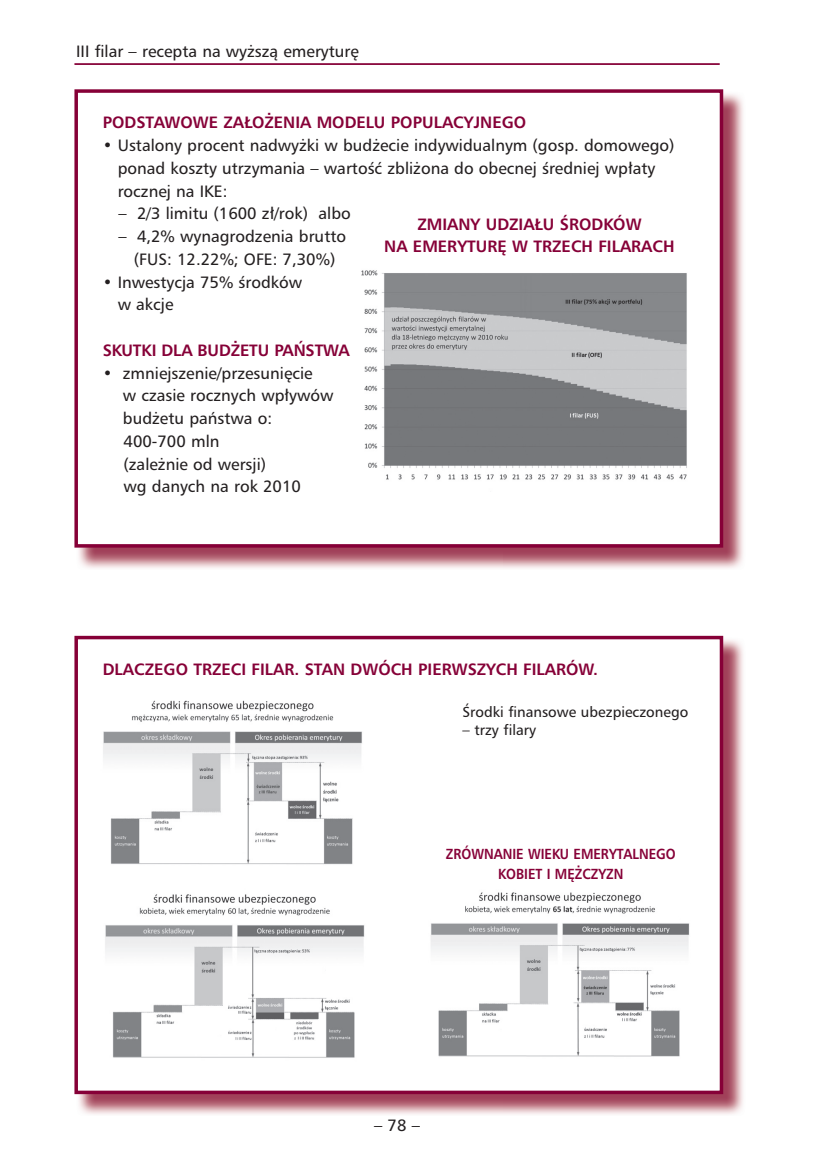
<style>
.page{position:relative;width:819px;height:1166px;background:#fff}
.page>*{position:absolute;margin:0;border:0;box-sizing:border-box;transform-origin:0 0}
.t1{font:15.75px/22.8px "Humnst 777 PL";color:#231f20}
.t2{font:700 15.75px/22.8px "Humnst 777 PL";color:#860037;text-align:center}
.t3{font:700 14px/19.2px "Humnst 777 PL";color:#860037;text-align:center;scale:.9 1}
.t4{font:14px "Humnst 777 PL";color:#231f20}
</style>
<div class="page">
<hr style="left:74px;top:63px;width:645px;height:2px;background:#860037">
<img style="left:78px;top:91px;width:665px;height:477px">
<div style="left:76px;top:91px;width:645px;height:455px;background:#fff"></div>
<div style="left:74px;top:89px;width:649px;height:459px;border:4px solid #860037"></div>
<img style="left:76px;top:638px;width:667px;height:476px">
<div style="left:76px;top:637px;width:645px;height:455px;background:#fff"></div>
<div style="left:74px;top:636px;width:649px;height:458px;border:4px solid #860037"></div>
<img style="left:361px;top:270px;width:326px;height:210px">
<img style="left:103px;top:700px;width:259px;height:165px">
<img style="left:105px;top:894px;width:260px;height:164px">
<img style="left:431px;top:892px;width:259px;height:165px">
<p class="t1" style="left:76px;top:42px;width:284px">III filar – recepta na wyższą emeryturę</p>
<p class="t2" style="left:103px;top:112px;width:425px">PODSTAWOWE ZAŁOŻENIA MODELU POPULACYJNEGO</p>
<p class="t1" style="left:118px;top:135px;width:558px;text-indent:-15px">• Ustalony procent nadwyżki w budżecie indywidualnym (gosp. domowego) ponad koszty utrzymania – wartość zbliżona do obecnej średniej wpłaty rocznej na IKE:</p>
<p class="t1" style="left:118px;top:203px;width:234px">– 2/3 limitu (1600 zł/rok) albo</p>
<p class="t1" style="left:118px;top:226px;width:229px;text-align:center">– 4,2% wynagrodzenia brutto (FUS: 12.22%; OFE: 7,30%)</p>
<p class="t1" style="left:118px;top:272px;width:186px;text-indent:-15px">• Inwestycja 75% środków w akcje</p>
<p class="t2" style="left:103px;top:340px;width:248px">SKUTKI DLA BUDŻETU PAŃSTWA</p>
<p class="t1" style="left:123px;top:363px;width:212px;text-indent:-20px">• zmniejszenie/przesunięcie<br>w czasie rocznych wpływów budżetu państwa o:<br>400-700 mln<br>(zależnie od wersji)<br>wg danych na rok 2010</p>
<p class="t2" style="left:384px;top:214px;width:292px">ZMIANY UDZIAŁU ŚRODKÓW<br>NA EMERYTURĘ W TRZECH FILARACH</p>
<p class="t2" style="left:103px;top:659px;width:496px">DLACZEGO TRZECI FILAR. STAN DWÓCH PIERWSZYCH FILARÓW.</p>
<p class="t4" style="left:462px;top:706px;width:227px">Środki finansowe ubezpieczonego</p>
<p class="t4" style="left:462px;top:724px;width:75px">– trzy filary</p>
<p class="t3" style="left:446px;top:846px;width:257px">ZRÓWNANIE WIEKU EMERYTALNEGO<br>KOBIET I MĘŻCZYZN</p>
<p class="t1" style="left:374px;top:1115px;width:47px">– 78 –</p>
</div>
